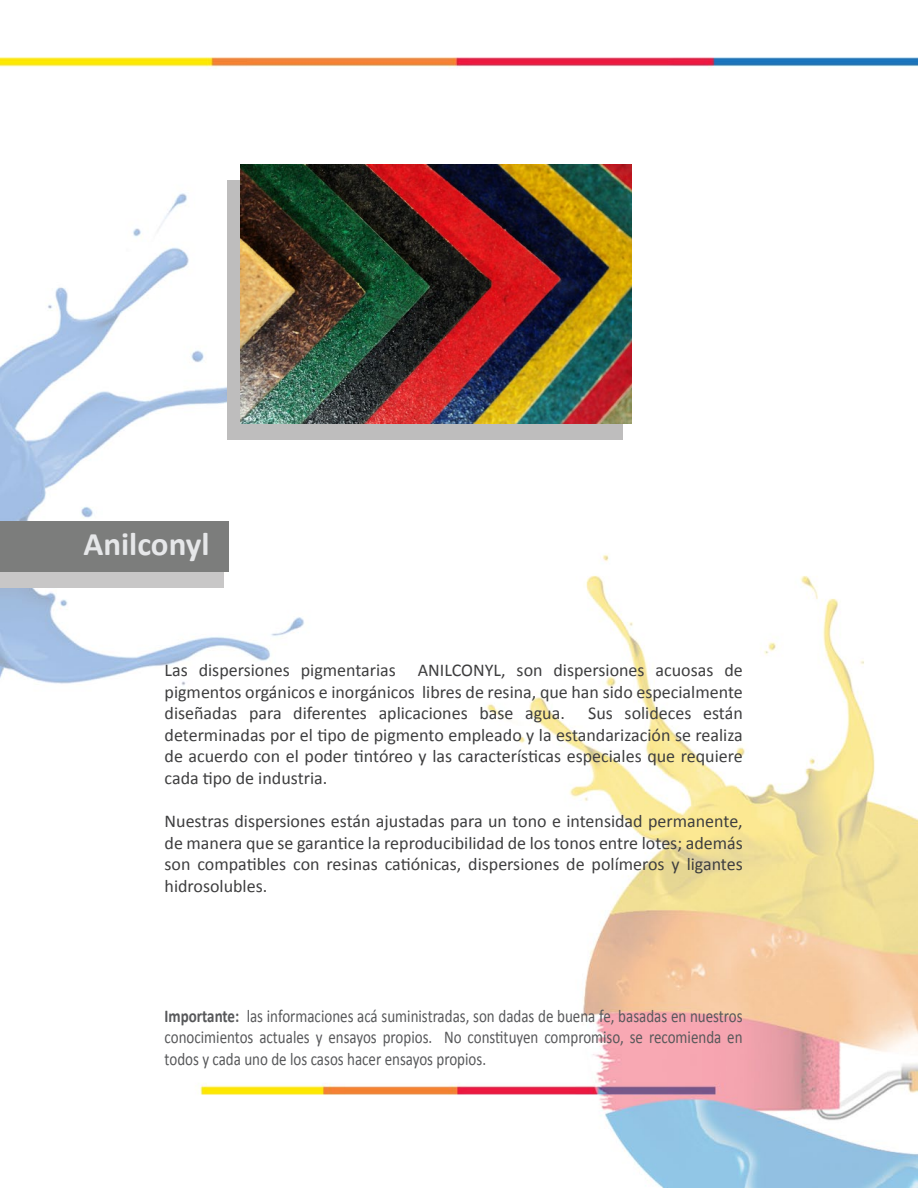
<style>
.page{position:relative;width:918px;height:1188px;background:#fff}
.page>*{position:absolute;margin:0;border:0;box-sizing:border-box;transform-origin:0 0}
.t1{font:700 33px "Calibri";color:#e6e7e9}
.t2{font:18px/21.6px "Calibri";color:#3e3e3f;text-align:justify}
.t3{font:18px/21.6px "Calibri";color:#57585a;text-align:justify;scale:.83 1}
.s1{font-weight:700}
</style>
<div class="page">
<img style="left:0;top:57px;width:918px;height:1131px">
<div style="left:0;top:537px;width:224px;height:51px;background:#c8c7c7"></div>
<div style="left:0;top:521px;width:229px;height:51px;background:#7c7d7c"></div>
<div style="left:227px;top:181px;width:395px;height:259px;background:#bebdbd"></div>
<img style="left:240px;top:164px;width:391px;height:260px">
<h1 class="t1" style="left:83px;top:523px;width:128px">Anilconyl</h1>
<p class="t2" style="left:165px;top:659px;width:580px">Las dispersiones pigmentarias ANILCONYL, son dispersiones acuosas de pigmentos orgánicos e inorgánicos libres de resina, que han sido especialmente diseñadas para diferentes aplicaciones base agua.</p>
<p class="t2" style="left:165px;top:702px;width:580px;text-indent:424px">Sus solideces están determinadas por el tipo de pigmento empleado y la estandarización se realiza de acuerdo con el poder tintóreo y las características especiales que requiere cada tipo de industria.</p>
<p class="t2" style="left:165px;top:810px;width:580px">Nuestras dispersiones están ajustadas para un tono e intensidad permanente, de manera que se garantice la reproducibilidad de los tonos entre lotes; además son compatibles con resinas catiónicas, dispersiones de polímeros y ligantes hidrosolubles.</p>
<p class="t3" style="left:165px;top:1005px;width:698px"><span class="s1">Importante:</span> las informaciones acá suministradas, son dadas de buena fe, basadas en nuestros conocimientos actuales y ensayos propios. No constituyen compromiso, se recomienda en todos y cada uno de los casos hacer ensayos propios.</p>
</div>
